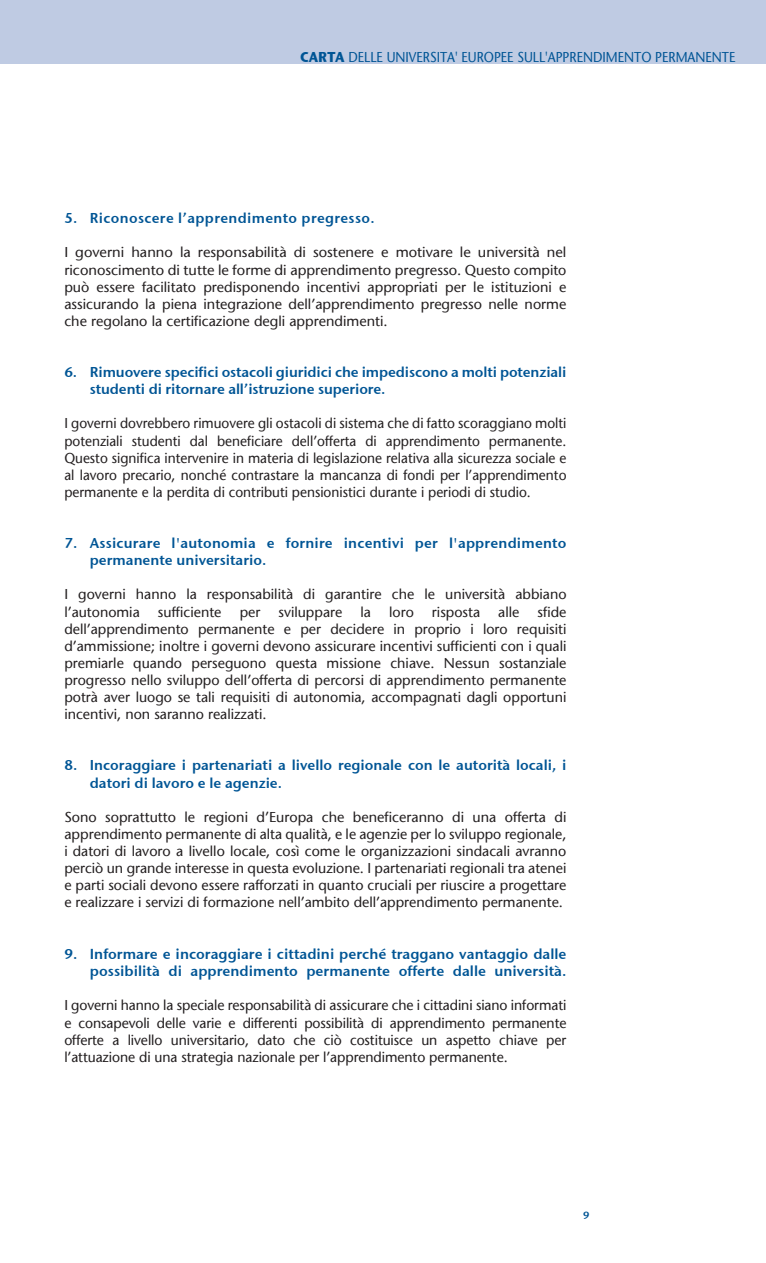
<style>
.page{position:relative;width:766px;height:1263px;background:#fff}
.page>*{position:absolute;margin:0;border:0;box-sizing:border-box;transform-origin:0 0}
.t1{font:14.4px/17.2px "Stone Sans Sem ITCTT Semi";color:#005595;text-align:right}
.t2{font:14.25px/17.1px "Stone Sans";color:#231f20;text-align:justify}
.t3{font:14.25px/17.1px "Stone Sans";color:#231f20;text-align:justify;scale:.96 1}
.t4{font:14.25px/17.1px "Stone Sans Sem ITCTT Semi";color:#005595}
.t5{font:14.25px "Stone Sans";color:#005595;scale:.9 1}
.t6{font:14.25px "Stone Sans Sem ITCTT Semi";letter-spacing:.025em;color:#005595}
.t7{font:10.5px "Stone Sans Sem ITCTT Semi";color:#005595}
.s1{font-family:"Stone Sans ITC";font-weight:700}
.s2{font-size:14.25px}
</style>
<div class="page">
<div style="left:0;top:0;width:765px;height:64px;background:#bfcbe3"></div>
<p class="t5" style="left:300px;top:48px;width:485px"><span class="s1">CARTA</span> DELLE UNIVERSITA' EUROPEE SULL'APPRENDIMENTO PERMANENTE</p>
<p class="t6" style="left:64px;top:206px;width:312px">5. Riconoscere l’apprendimento pregresso.</p>
<p class="t2" style="left:64px;top:244px;width:503px">I governi hanno la responsabilità di sostenere e motivare le università nel riconoscimento di tutte le forme di apprendimento pregresso. Questo compito può essere facilitato predisponendo incentivi appropriati per le istituzioni e assicurando la piena integrazione dell’apprendimento pregresso nelle norme che regolano la certificazione degli apprendimenti.</p>
<p class="t4" style="left:90px;top:362px;width:478px;text-indent:-26px">6. Rimuovere specifici ostacoli giuridici che impediscono a molti potenziali studenti di ritornare all’istruzione superiore.</p>
<p class="t3" style="left:64px;top:415px;width:524px">I governi dovrebbero rimuovere gli ostacoli di sistema che di fatto scoraggiano molti potenziali studenti dal beneficiare dell’offerta di apprendimento permanente.<br>Questo significa intervenire in materia di legislazione relativa alla sicurezza sociale e al lavoro precario, nonché contrastare la mancanza di fondi per l’apprendimento permanente e la perdita di contributi pensionistici durante i periodi di studio.</p>
<p class="t4" style="left:90px;top:533px;width:478px;text-indent:-26px">7. Assicurare l'autonomia e fornire incentivi per l'apprendimento permanente universitario.</p>
<p class="t2" style="left:64px;top:586px;width:503px">I governi hanno la responsabilità di garantire che le università abbiano l’autonomia</p>
<p class="t2" style="left:64px;top:603px;width:503px;text-indent:473px">sfide dell’apprendimento permanente e per decidere in proprio i loro requisiti d’ammissione; inoltre i governi devono assicurare incentivi sufficienti con i quali premiarle quando perseguono questa missione chiave. Nessun sostanziale progresso nello sviluppo dell’offerta di percorsi di apprendimento permanente potrà aver luogo se tali requisiti di autonomia, accompagnati dagli opportuni incentivi, non saranno realizzati.</p>
<p class="t4" style="left:90px;top:756px;width:478px;text-indent:-26px">8. Incoraggiare i partenariati a livello regionale con le autorità locali, i datori di lavoro e le agenzie.</p>
<p class="t2" style="left:64px;top:808px;width:503px">Sono soprattutto le regioni d’Europa che beneficeranno di una offerta di apprendimento permanente di alta qualità, e le agenzie per lo sviluppo regionale, i datori di lavoro a livello locale, così come le organizzazioni sindacali avranno perciò un grande interesse in questa evoluzione. I partenariati regionali tra atenei e parti sociali devono essere rafforzati in quanto cruciali per riuscire a progettare e realizzare i servizi di formazione nell’ambito dell’apprendimento permanente.</p>
<p class="t1" style="left:64px;top:944px;width:503px"><span class="s2">9.</span> Informare e incoraggiare i cittadini perché traggano vantaggio dalle possibilità di apprendimento permanente offerte dalle università.</p>
<p class="t2" style="left:64px;top:997px;width:503px">I governi hanno la speciale responsabilità di assicurare che i cittadini siano informati e consapevoli delle varie e differenti possibilità di apprendimento permanente offerte a livello universitario, dato che ciò costituisce un aspetto chiave per l’attuazione di una strategia nazionale per l’apprendimento permanente.</p>
<p class="t2" style="left:158px;top:603px;width:65px">sufficiente</p>
<p class="t2" style="left:239px;top:603px;width:22px">per</p>
<p class="t2" style="left:278px;top:603px;width:65px">sviluppare</p>
<p class="t2" style="left:360px;top:603px;width:12px">la</p>
<p class="t2" style="left:389px;top:603px;width:26px">loro</p>
<p class="t2" style="left:432px;top:603px;width:50px">risposta</p>
<p class="t2" style="left:498px;top:603px;width:23px">alle</p>
<p class="t7" style="left:583px;top:1206px;width:8px">9</p>
</div>
